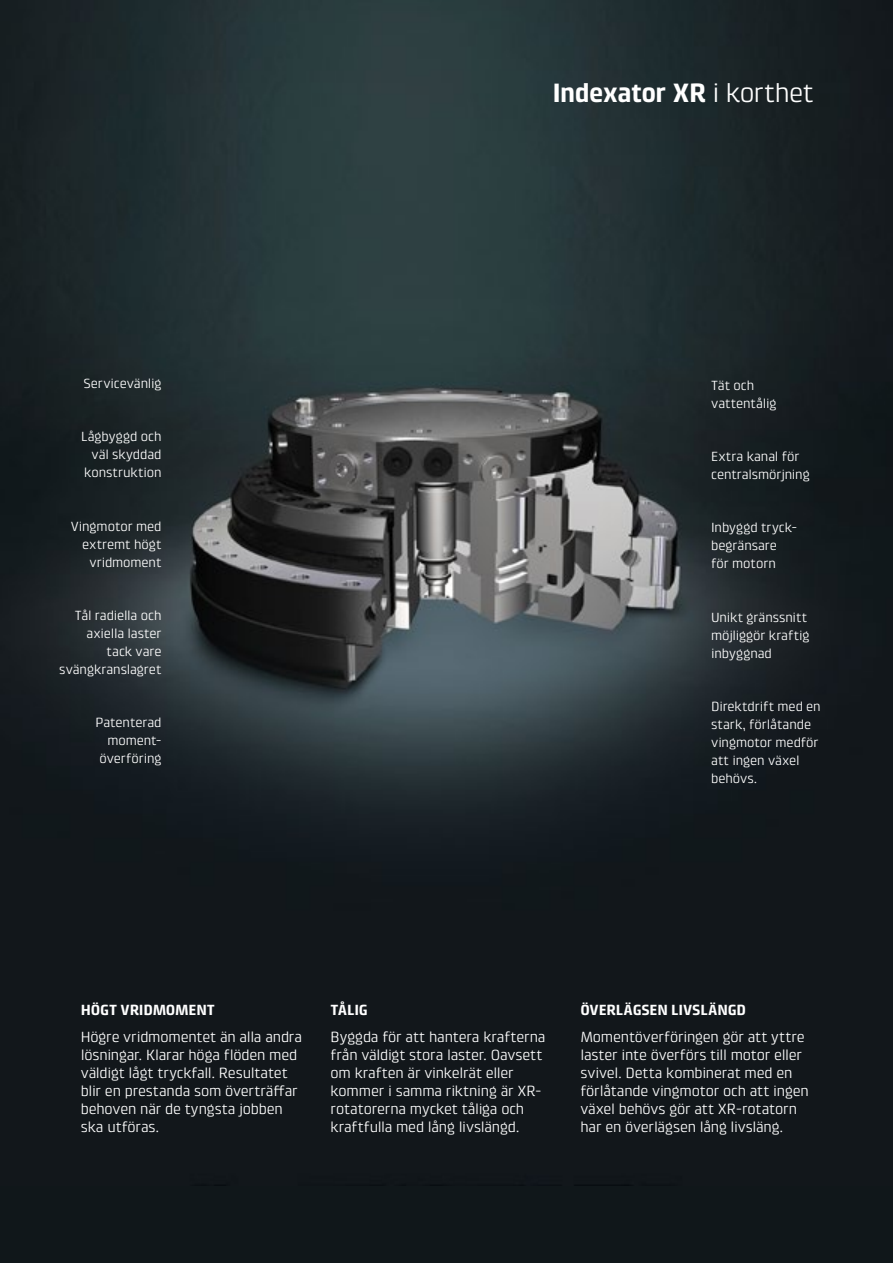
<style>
.page{position:relative;width:893px;height:1263px;background:#fff}
.page>*{position:absolute;margin:0;border:0;box-sizing:border-box;transform-origin:0 0}
.t1{font:700 27px "Klint LT Pro";letter-spacing:-.025em;color:#fff}
.t2{font:15px/18px "Klint LT Pro";letter-spacing:-.015em;color:#fff}
.t3{font:700 15px "Klint LT Pro";letter-spacing:-.015em;color:#fff}
.t4{font:13.5px/18px "Klint LT Pro";letter-spacing:-.01em;color:#fff}
.s1{font-weight:400}
</style>
<div class="page">
<div style="left:0;top:1110px;width:893px;height:153px;background:#10171a"></div>
<img style="left:0;top:0;width:893px;height:1186px">
<h1 class="t1" style="left:552px;top:78px;width:263px">Indexator XR <span class="s1">i korthet</span></h1>
<p class="t4" style="left:84px;top:374px;width:80px">Servicevänlig</p>
<p class="t4" style="left:81px;top:428px;width:82px;text-align:right">Lågbyggd och väl skyddad konstruktion</p>
<p class="t4" style="left:71px;top:517px;width:92px;text-align:right">Vingmotor med extremt högt vridmoment</p>
<p class="t4" style="left:59px;top:606px;width:104px;text-align:right">Tål radiella och axiella laster tack vare svängkranslagret</p>
<p class="t4" style="left:96px;top:714px;width:67px;text-align:right">Patenterad moment&shy;överföring</p>
<p class="t4" style="left:711px;top:376px;width:67px">Tät och vattentålig</p>
<p class="t4" style="left:711px;top:447px;width:100px">Extra kanal för centralsmörjning</p>
<p class="t4" style="left:711px;top:519px;width:86px">Inbyggd tryck&shy;begränsare för motorn</p>
<p class="t4" style="left:711px;top:608px;width:100px">Unikt gränssnitt möjliggör kraftig inbyggnad</p>
<p class="t4" style="left:711px;top:697px;width:111px">Direktdrift med en stark, förlåtande vingmotor medför att ingen växel behövs.</p>
<p class="t3" style="left:81px;top:1002px;width:136px">HÖGT VRIDMOMENT</p>
<p class="t2" style="left:81px;top:1028px;width:223px">Högre vridmomentet än alla andra lösningar. Klarar höga flöden med väldigt lågt tryckfall. Resultatet blir en prestanda som överträffar behoven när de tyngsta jobben ska utföras.</p>
<p class="t3" style="left:331px;top:1002px;width:39px">TÅLIG</p>
<p class="t2" style="left:331px;top:1028px;width:216px">Byggda för att hantera krafterna från väldigt stora laster. Oavsett om kraften är vinkelrät eller kommer i samma riktning är XR&shy;rotatorerna mycket tåliga och kraftfulla med lång livslängd.</p>
<p class="t3" style="left:580px;top:1002px;width:167px">ÖVERLÄGSEN LIVSLÄNGD</p>
<p class="t2" style="left:580px;top:1028px;width:230px">Momentöverföringen gör att yttre laster inte överförs till motor eller svivel. Detta kombinerat med en förlåtande vingmotor och att ingen växel behövs gör att XR-rotatorn har en överlägsen lång livsläng.</p>
</div>
